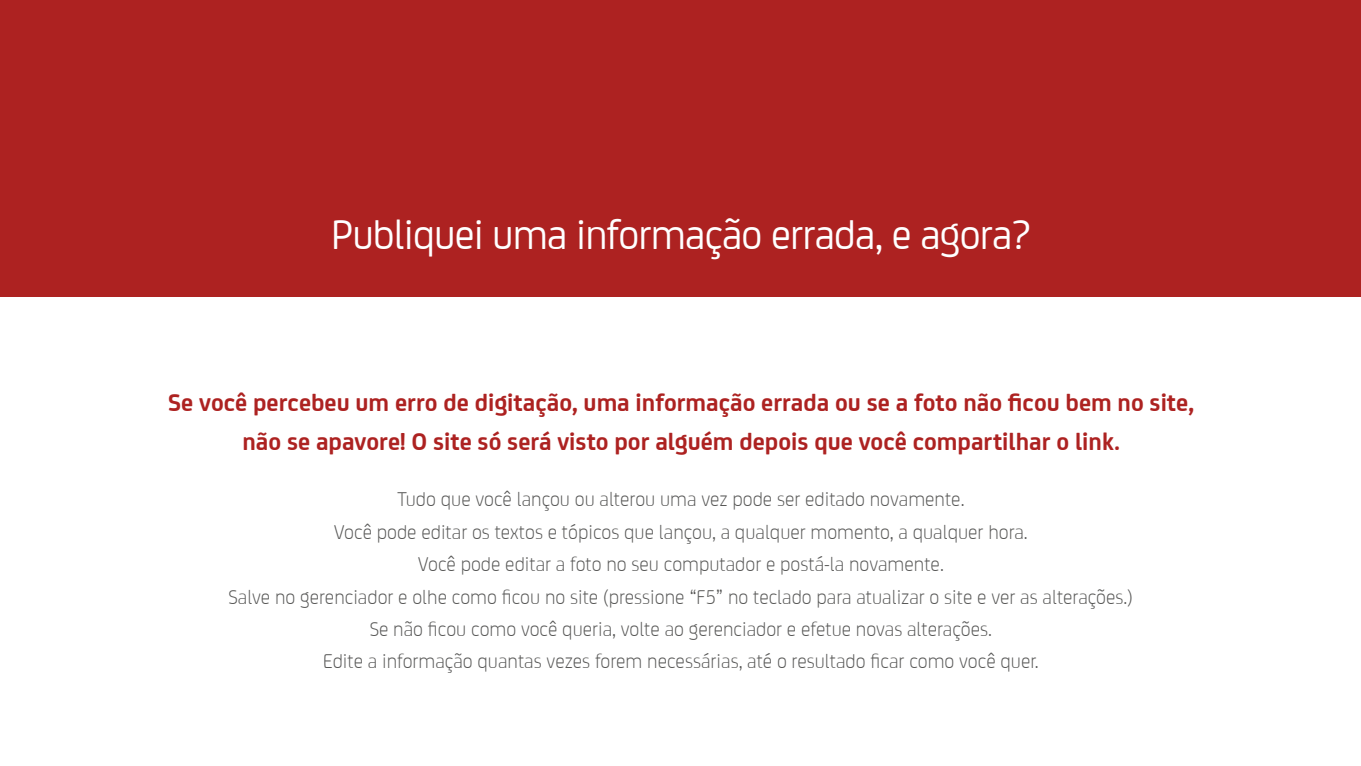
<style>
.page{position:relative;width:1361px;height:766px;background:#fff}
.page>*{position:absolute;margin:0;border:0;box-sizing:border-box;transform-origin:0 0}
.t1{font:43.8px "FS Joey";letter-spacing:-.02em;color:#fff}
.t2{font:700 25.65px/38.4px "FS Joey";color:#ad2221;text-align:center}
.t3{font:300 21px/32.4px "FS Joey";color:#575756;text-align:center}
</style>
<div class="page">
<div style="left:1px;top:0;width:1360px;height:296px;background:#ad2221"></div>
<h1 class="t1" style="left:331px;top:210px;width:701px">Publiquei uma informação errada, e agora?</h1>
<p class="t2" style="left:168px;top:384px;width:1027px">Se você percebeu um erro de digitação, uma informação errada ou se a foto não ficou bem no site, não se apavore! O site só será visto por alguém depois que você compartilhar o link.</p>
<p class="t3" style="left:229px;top:483px;width:906px">Tudo que você lançou ou alterou uma vez pode ser editado novamente.<br>Você pode editar os textos e tópicos que lançou, a qualquer momento, a qualquer hora.<br>Você pode editar a foto no seu computador e postá-la novamente.<br>Salve no gerenciador e olhe como ficou no site (pressione “F5” no teclado para atualizar o site e ver as alterações.)<br>Se não ficou como você queria, volte ao gerenciador e efetue novas alterações.<br>Edite a informação quantas vezes forem necessárias, até o resultado ficar como você quer.</p>
</div>
